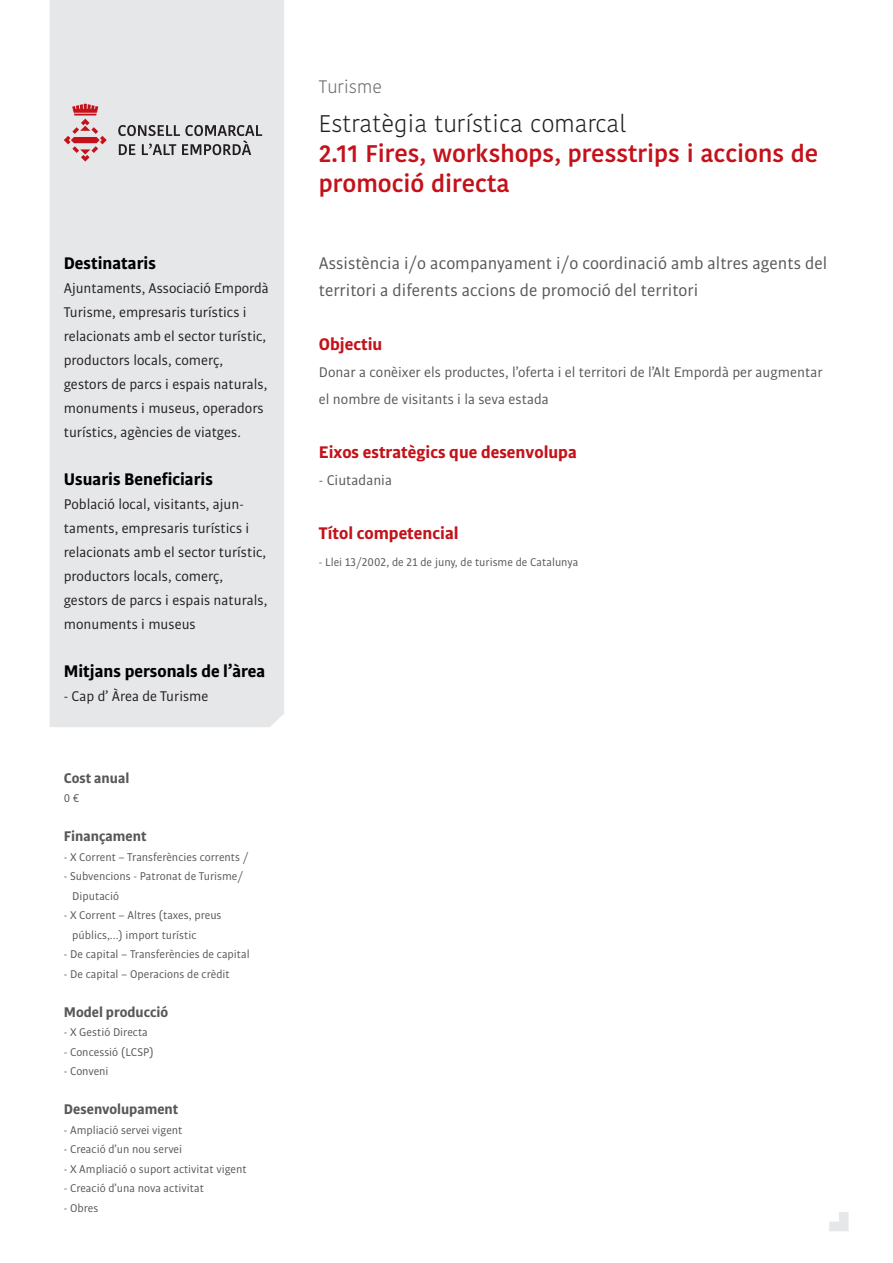
<style>
.page{position:relative;width:893px;height:1263px;background:#fff}
.page>*{position:absolute;margin:0;border:0;box-sizing:border-box;transform-origin:0 0}
.t1{font:600 24px/30px "Kohinoor Devanagari";color:#c4121a}
.t2{font:300 24px "Kohinoor Devanagari";color:#231f20}
.t3{font:18px/27px "Bulo";color:#57585a}
.t4{font:700 18px "Bulo";color:#c4121a}
.t5{font:700 18px "Bulo";color:#000}
.t6{font:300 18px "Kohinoor Devanagari";color:#6c6d70}
.t7{font:15px/24px "Bulo";color:#231f20}
.t8{font:15px/27px "Bulo";color:#57585a}
.t9{font:700 15px "Bulo";color:#57585a}
.t10{font:12px/19.5px "Bulo";color:#57585a}
</style>
<div class="page">
<div style="left:50px;top:0;width:234px;height:727px;background:#e6e7e9"></div>
<svg style="left:64px;top:104px;width:43px;height:58px;background:#ddb1b5"></svg>
<svg style="left:118px;top:125px;width:144px;height:30px;background:#aeaeb0"></svg>
<svg style="left:829px;top:1212px;width:19px;height:19px"></svg>
<h2 class="t5" style="left:64px;top:251px;width:94px">Destinataris</h2>
<p class="t7" style="left:64px;top:275px;width:207px">Ajuntaments, Associació Empordà Turisme, empresaris turístics i relacionats amb el sector turístic, productors locals, comerç, gestors de parcs i espais naturals, monuments i museus, operadors turístics, agències de viatges.</p>
<h2 class="t5" style="left:64px;top:467px;width:151px">Usuaris Beneficiaris</h2>
<p class="t7" style="left:64px;top:491px;width:205px">Població local, visitants, ajun&shy;taments, empresaris turístics i relacionats amb el sector turístic, productors locals, comerç, gestors de parcs i espais naturals, monuments i museus</p>
<h2 class="t5" style="left:64px;top:659px;width:203px">Mitjans personals de l’àrea</h2>
<p class="t7" style="left:64px;top:683px;width:146px">- Cap d’ Àrea de Turisme</p>
<p class="t9" style="left:64px;top:768px;width:67px">Cost anual</p>
<p class="t10" style="left:64px;top:788px;width:17px">0 €</p>
<p class="t9" style="left:64px;top:827px;width:84px">Finançament</p>
<p class="t10" style="left:64px;top:847px;width:186px">- X Corrent – Transferències corrents /</p>
<p class="t10" style="left:72px;top:866px;width:172px;text-indent:-9px">- Subvencions - Patronat de Turisme/<br>Diputació</p>
<p class="t10" style="left:72px;top:905px;width:151px;text-indent:-9px">- X Corrent – Altres (taxes, preus públics,...) import turístic</p>
<p class="t10" style="left:64px;top:944px;width:187px">- De capital – Transferències de capital</p>
<p class="t10" style="left:64px;top:964px;width:167px">- De capital – Operacions de crèdit</p>
<p class="t9" style="left:64px;top:1002px;width:106px">Model producció</p>
<p class="t10" style="left:64px;top:1022px;width:86px">- X Gestió Directa</p>
<p class="t10" style="left:64px;top:1042px;width:92px">- Concessió (LCSP)</p>
<p class="t10" style="left:64px;top:1061px;width:46px">- Conveni</p>
<p class="t9" style="left:64px;top:1100px;width:116px">Desenvolupament</p>
<p class="t10" style="left:64px;top:1120px;width:120px">- Ampliació servei vigent</p>
<p class="t10" style="left:64px;top:1139px;width:120px">- Creació d’un nou servei</p>
<p class="t10" style="left:64px;top:1159px;width:184px">- X Ampliació o suport activitat vigent</p>
<p class="t10" style="left:64px;top:1178px;width:142px">- Creació d’una nova activitat</p>
<p class="t10" style="left:64px;top:1198px;width:36px">- Obres</p>
<h2 class="t6" style="left:319px;top:76px;width:65px">Turisme</h2>
<h1 class="t2" style="left:319px;top:109px;width:309px">Estratègia turística comarcal</h1>
<h1 class="t1" style="left:319px;top:138px;width:501px">2.11 Fires, workshops, presstrips i accions de promoció directa</h1>
<h2 class="t3" style="left:319px;top:249px;width:510px">Assistència i/o acompanyament i/o coordinació amb altres agents del territori a diferents accions de promoció del territori</h2>
<h2 class="t4" style="left:319px;top:332px;width:65px">Objectiu</h2>
<p class="t8" style="left:319px;top:358px;width:505px">Donar a conèixer els productes, l’oferta i el territori de l’Alt Empordà per augmentar el nombre de visitants i la seva estada</p>
<h2 class="t4" style="left:319px;top:440px;width:259px">Eixos estratègics que desenvolupa</h2>
<p class="t8" style="left:319px;top:466px;width:75px">- Ciutadania</p>
<h2 class="t4" style="left:319px;top:521px;width:141px">Títol competencial</h2>
<p class="t10" style="left:319px;top:552px;width:261px">- Llei 13/2002, de 21 de juny, de turisme de Catalunya</p>
</div>
